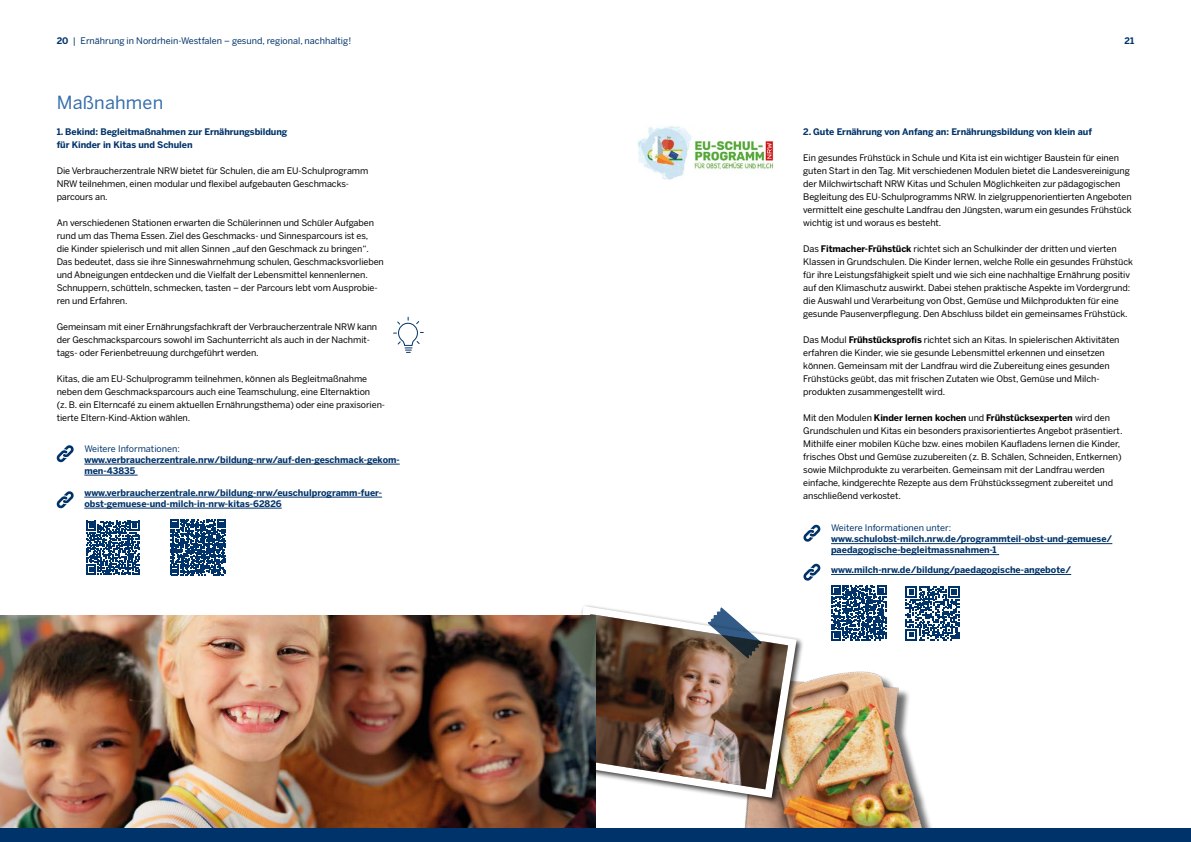
<style>
.page{position:relative;width:1191px;height:842px;background:#fff}
.page>*{position:absolute;margin:0;border:0;box-sizing:border-box;transform-origin:0 0}
.Fließtext_9_13pt{font:18px "Benton Sans";letter-spacing:.01em;color:#386fad}
.Fließtext_9_13pt-2{font:9px/13px "Benton Sans";letter-spacing:-.01em;color:#000}
.Fließtext_9_13pt-3{font:700 9px/11px "Benton Sans";color:#00336a}
.t1{font:9px "Benton Sans";color:#00336a}
.s1{font-weight:700}
.s2{font-weight:400}
</style>
<div class="page">
<img style="left:595px;top:629px;width:381px;height:200px">
<div style="left:556px;top:603px;width:248px;height:202px;background:#000;opacity:.75"></div>
<svg style="left:558px;top:606px;width:238px;height:192px"></svg>
<img style="left:567px;top:607px;width:221px;height:182px">
<img style="left:0;top:615px;width:595px;height:214px">
<div style="left:0;top:829px;width:1191px;height:13px;background:#00336a"></div>
<hr style="left:84px;top:464px;width:316px;height:1px;background:#00336a">
<hr style="left:84px;top:475px;width:54px;height:1px;background:#00336a">
<hr style="left:84px;top:497px;width:298px;height:1px;background:#00336a">
<hr style="left:84px;top:508px;width:198px;height:1px;background:#00336a">
<svg style="left:56px;top:445px;width:18px;height:18px"></svg>
<hr style="left:831px;top:543px;width:281px;height:1px;background:#00336a">
<hr style="left:831px;top:554px;width:168px;height:1px;background:#00336a">
<svg style="left:803px;top:524px;width:17px;height:18px"></svg>
<hr style="left:831px;top:574px;width:240px;height:1px;background:#00336a">
<svg style="left:803px;top:563px;width:17px;height:18px"></svg>
<svg style="left:393px;top:316px;width:31px;height:37px"></svg>
<svg style="left:86px;top:521px;width:54px;height:54px"></svg>
<svg style="left:831px;top:585px;width:55px;height:55px"></svg>
<svg style="left:905px;top:586px;width:54px;height:54px"></svg>
<img style="left:638px;top:126px;width:136px;height:53px">
<svg style="left:170px;top:519px;width:56px;height:56px"></svg>
<svg style="left:56px;top:491px;width:18px;height:18px"></svg>
<p class="t1" style="left:57px;top:35px;width:296px"><span class="s1">20</span> | Ernährung in Nordrhein-Westfalen – gesund, regional, nachhaltig!</p>
<p class="Fließtext_9_13pt-3" style="left:1124px;top:35px;width:11px">21</p>
<p class="Fließtext_9_13pt" style="left:57px;top:91px;width:108px">Maßnahmen</p>
<p class="Fließtext_9_13pt-3" style="left:57px;top:125px;width:232px;line-height:13px">1. Bekind: Begleitmaßnahmen zur Ernährungsbildung für Kinder in Kitas und Schulen</p>
<p class="Fließtext_9_13pt-2" style="left:57px;top:164px;width:313px">Die Verbraucherzentrale NRW bietet für Schulen, die am EU-Schulprogramm<br>NRW teilnehmen, einen modular und flexibel aufgebauten Geschmacks&shy;parcours an.</p>
<p class="Fließtext_9_13pt-2" style="left:57px;top:216px;width:329px">An verschiedenen Stationen erwarten die Schülerinnen und Schüler Aufgaben rund um das Thema Essen. Ziel des Geschmacks- und Sinnesparcours ist es,<br>die Kinder spielerisch und mit allen Sinnen „auf den Geschmack zu bringen“.<br>Das bedeutet, dass sie ihre Sinneswahrnehmung schulen, Geschmacksvorlieben und Abneigungen entdecken und die Vielfalt der Lebensmittel kennenlernen.<br>Schnuppern, schütteln, schmecken, tasten – der Parcours lebt vom Ausprobie&shy;ren und Erfahren.</p>
<p class="Fließtext_9_13pt-2" style="left:57px;top:320px;width:322px">Gemeinsam mit einer Ernährungsfachkraft der Verbraucherzentrale NRW kann der Geschmacksparcours sowohl im Sachunterricht als auch in der Nachmit&shy;tags- oder Ferienbetreuung durchgeführt werden.</p>
<p class="Fließtext_9_13pt-2" style="left:57px;top:372px;width:330px">Kitas, die am EU-Schulprogramm teilnehmen, können als Begleitmaßnahme neben dem Geschmacksparcours auch eine Teamschulung, eine Elternaktion<br>(z. B. ein Elterncafé zu einem aktuellen Ernährungsthema) oder eine praxisorien&shy;tierte Eltern-Kind-Aktion wählen.</p>
<p class="Fließtext_9_13pt-3" style="left:84px;top:443px;width:317px"><span class="s2">Weitere Informationen: </span>www.verbraucherzentrale.nrw/bildung-nrw/auf-den-geschmack-gekom&shy;men-43835</p>
<p class="Fließtext_9_13pt-3" style="left:84px;top:487px;width:299px">www.verbraucherzentrale.nrw/bildung-nrw/euschulprogramm-fuer&shy;obst-gemuese-und-milch-in-nrw-kitas-62826</p>
<p class="Fließtext_9_13pt-3" style="left:803px;top:126px;width:290px">2. Gute Ernährung von Anfang an: Ernährungsbildung von klein auf</p>
<p class="Fließtext_9_13pt-2" style="left:803px;top:151px;width:330px">Ein gesundes Frühstück in Schule und Kita ist ein wichtiger Baustein für einen guten Start in den Tag. Mit verschiedenen Modulen bietet die Landesvereinigung der Milchwirtschaft NRW Kitas und Schulen Möglichkeiten zur pädagogischen Begleitung des EU-Schulprogramms NRW. In zielgruppenorientierten Angeboten vermittelt eine geschulte Landfrau den Jüngsten, warum ein gesundes Frühstück wichtig ist und woraus es besteht.</p>
<p class="Fließtext_9_13pt-2" style="left:803px;top:242px;width:331px">Das <span class="s1">Fitmacher-Frühstück</span> richtet sich an Schulkinder der dritten und vierten Klassen in Grundschulen. Die Kinder lernen, welche Rolle ein gesundes Frühstück für ihre Leistungsfähigkeit spielt und wie sich eine nachhaltige Ernährung positiv auf den Klimaschutz auswirkt. Dabei stehen praktische Aspekte im Vordergrund: die Auswahl und Verarbeitung von Obst, Gemüse und Milchprodukten für eine gesunde Pausenverpflegung. Den Abschluss bildet ein gemeinsames Frühstück.</p>
<p class="Fließtext_9_13pt-2" style="left:803px;top:333px;width:318px">Das Modul <span class="s1">Frühstücksprofis</span> richtet sich an Kitas. In spielerischen Aktivitäten erfahren die Kinder, wie sie gesunde Lebensmittel erkennen und einsetzen können. Gemeinsam mit der Landfrau wird die Zubereitung eines gesunden Frühstücks geübt, das mit frischen Zutaten wie Obst, Gemüse und Milch&shy;produkten zusammengestellt wird.</p>
<p class="Fließtext_9_13pt-2" style="left:803px;top:411px;width:321px">Mit den Modulen <span class="s1">Kinder lernen kochen</span> und <span class="s1">Frühstücksexperten</span> wird den Grundschulen und Kitas ein besonders praxisorientiertes Angebot präsentiert.<br>Mithilfe einer mobilen Küche bzw. eines mobilen Kaufladens lernen die Kinder, frisches Obst und Gemüse zuzubereiten (z. B. Schälen, Schneiden, Entkernen) sowie Milchprodukte zu verarbeiten. Gemeinsam mit der Landfrau werden einfache, kindgerechte Rezepte aus dem Frühstückssegment zubereitet und anschließend verkostet.</p>
<p class="t1" style="left:831px;top:523px;width:122px">Weitere Informationen unter:</p>
<p class="Fließtext_9_13pt-3" style="left:831px;top:533px;width:283px">www.schulobst-milch.nrw.de/programmteil-obst-und-gemuese/ paedagogische-begleitmassnahmen-1</p>
<p class="Fließtext_9_13pt-3" style="left:831px;top:564px;width:242px">www.milch-nrw.de/bildung/paedagogische-angebote/</p>
</div>
